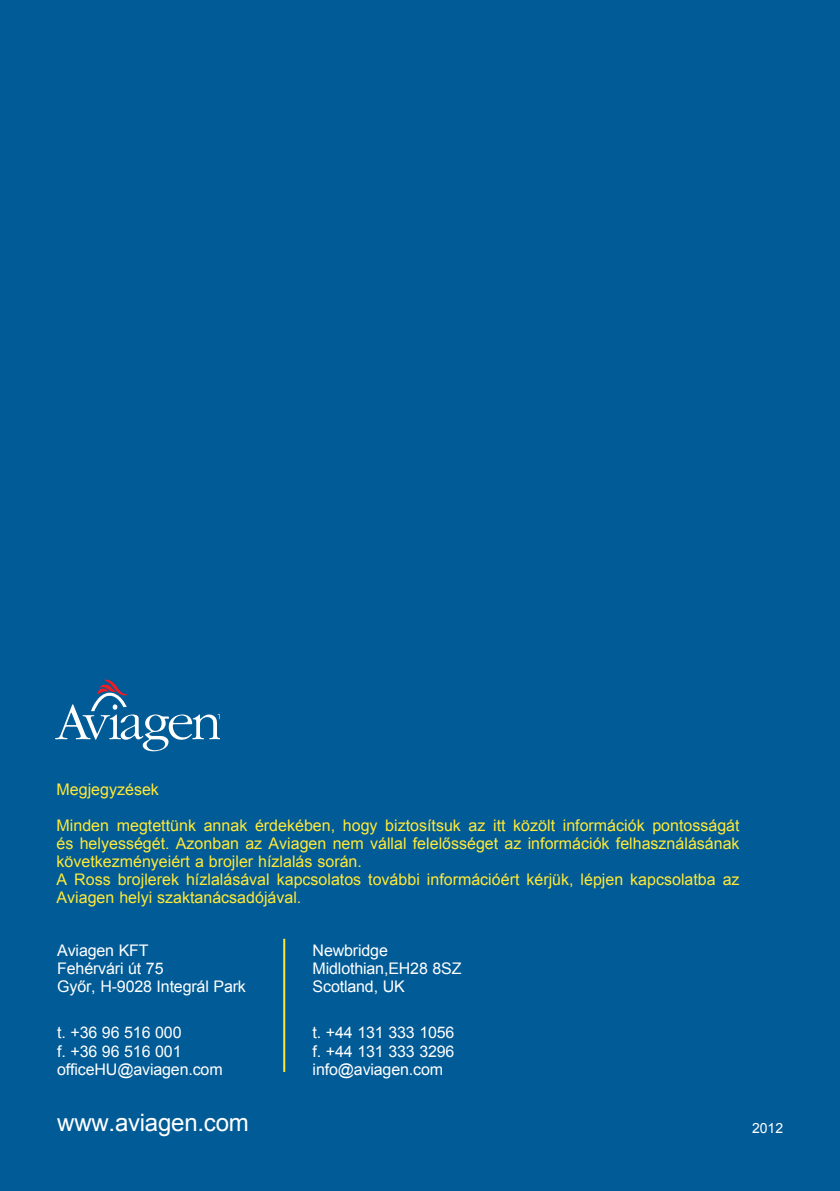
<style>
.page{position:relative;width:840px;height:1191px;background:#fff}
.page>*{position:absolute;margin:0;border:0;box-sizing:border-box;transform-origin:0 0}
.t1{font:24px "Arial";letter-spacing:-.01em;color:#fff}
.t2{font:16px/18px "Arial";color:#ffe938}
.t3{font:16px/18px "Arial";letter-spacing:-.01em;color:#fff}
.t4{font:14px "Arial";color:#fff}
</style>
<div class="page">
<div style="left:0;top:0;width:839px;height:1191px;background:#005b96"></div>
<svg style="left:55px;top:679px;width:164px;height:72px"></svg>
<hr style="left:283px;top:938px;width:2px;height:134px;background:#ffe938">
<p class="t2" style="left:57px;top:780px;width:104px">Megjegyzések</p>
<p class="t2" style="left:57px;top:816px;width:684px">Minden megtettünk annak érdekében, hogy biztosítsuk az itt közölt információk pontosságát és helyességét. Azonban az Aviagen nem vállal felelősséget az információk felhasználásának következményeiért a brojler hízlalás során.<br>A Ross brojlerek hízlalásával kapcsolatos további információért kérjük, lépjen kapcsolatba az Aviagen helyi szaktanácsadójával.</p>
<p class="t3" style="left:57px;top:942px;width:190px">Aviagen KFT<br>Fehérvári út 75<br>Győr, H-9028 Integrál Park</p>
<p class="t3" style="left:57px;top:1024px;width:167px">t. +36 96 516 000<br>f. +36 96 516 001 officeHU@aviagen.com</p>
<h1 class="t1" style="left:57px;top:1106px;width:193px">www.aviagen.com</h1>
<p class="t3" style="left:312px;top:942px;width:150px">Newbridge<br>Midlothian,EH28 8SZ<br>Scotland, UK</p>
<p class="t3" style="left:312px;top:1024px;width:143px;text-align:justify">t. +44 131 333 1056 f. +44 131 333 3296 info@aviagen.com</p>
<p class="t4" style="left:751px;top:1119px;width:33px">2012</p>
</div>
